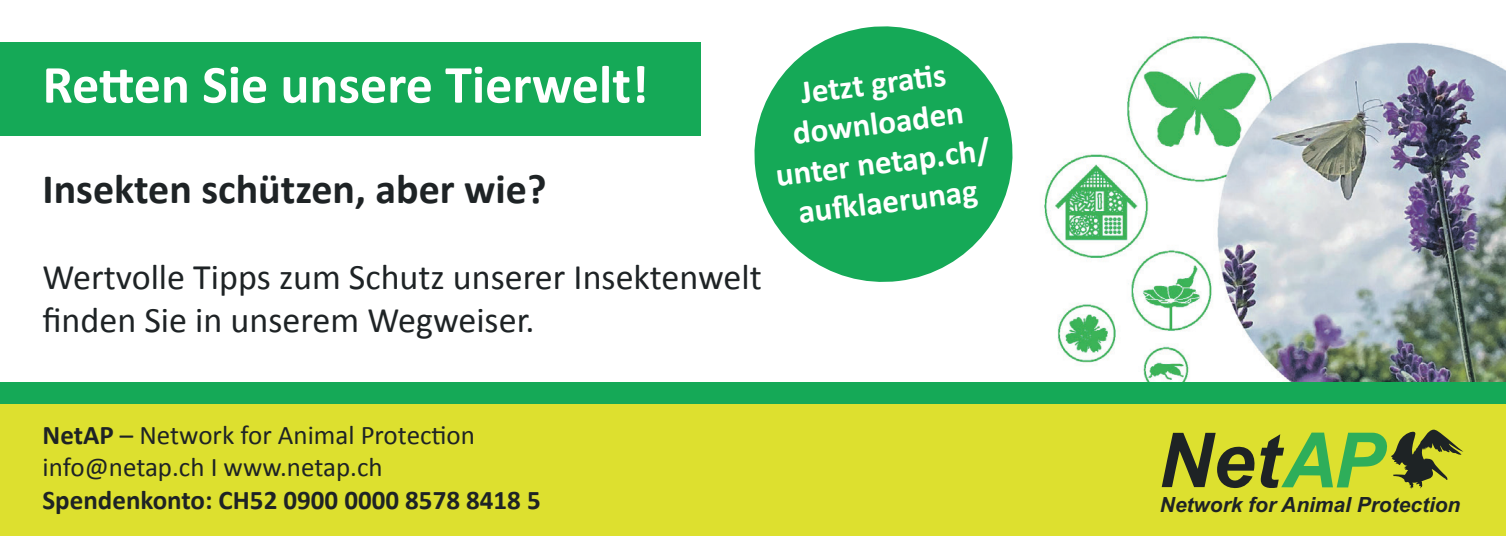
<style>
.page{position:relative;width:1506px;height:536px;background:#fff}
.page>*{position:absolute;margin:0;border:0;box-sizing:border-box;transform-origin:0 0}
.t1{font:700 54px "Calibri";color:#fff}
.t2{font:700 42px "Calibri";color:#1e2325}
.t3{font:36px/43.2px "Calibri";color:#1e2325}
.t4{font:700 33px/39.6px "Calibri";color:#fff;text-align:center}
.t5{font:27px "Calibri";color:#1e2325}
.t6{font:700 27px "Calibri";color:#1e2325}
.t7{font:italic 700 21px "Arial";color:#1e2325}
.s1{font-weight:700}
</style>
<div class="page">
<img style="left:1044px;top:36px;width:461px;height:346px">
<svg style="left:754px;top:26px;width:259px;height:256px;fill:#15a957"></svg>
<div style="left:0;top:43px;width:700px;height:93px;background:#15a957"></div>
<div style="left:0;top:382px;width:1505px;height:44px;background:#15a957"></div>
<div style="left:0;top:404px;width:1505px;height:132px;background:#dde02f"></div>
<svg style="left:1161px;top:429px;width:302px;height:60px"></svg>
<p class="t1" style="left:43px;top:46px;width:607px">Retten Sie unsere Tierwelt!</p>
<p class="t2" style="left:43px;top:159px;width:505px">Insekten schützen, aber wie?</p>
<p class="t3" style="left:43px;top:254px;width:720px">Wertvolle Tipps zum Schutz unserer Insektenwelt finden Sie in unserem Wegweiser.</p>
<p class="t4" style="left:763px;top:76px;width:217px;rotate:-7deg">Jetzt grati s downloaden unter netap.ch/ aufk laerunag</p>
<p class="t5" style="left:43px;top:416px;width:434px"><span class="s1">NetAP</span> – Network for Animal Protection</p>
<p class="t5" style="left:43px;top:449px;width:341px">info@netap.ch I www.netap.ch</p>
<p class="t6" style="left:43px;top:481px;width:499px">Spendenkonto: CH52 0900 0000 8578 8418 5</p>
<p class="t7" style="left:1159px;top:491px;width:302px">Network for Animal Protection</p>
</div>
